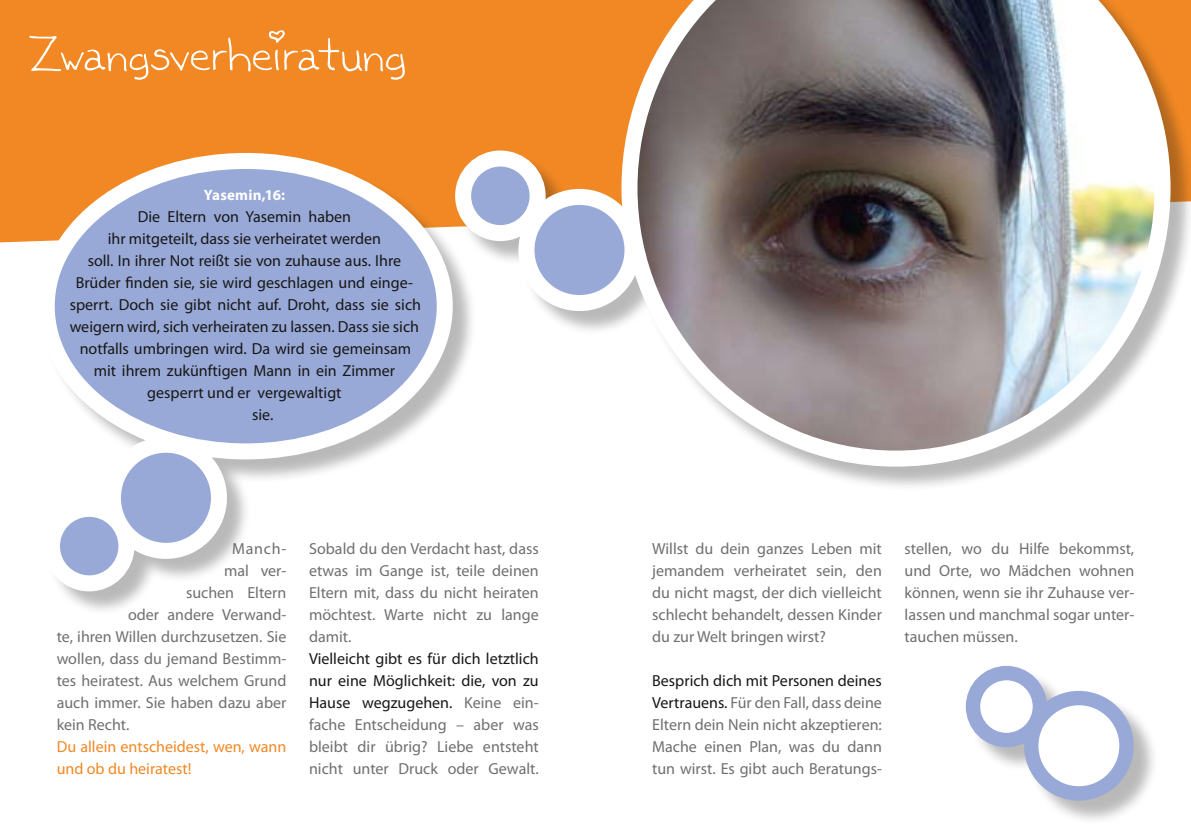
<style>
.page{position:relative;width:1191px;height:840px;background:#fff}
.page>*{position:absolute;margin:0;border:0;box-sizing:border-box;transform-origin:0 0}
.t1{font:72px "Kaileen";letter-spacing:-.01em;color:#fff}
.t2{font:16px/22px "Myriad Pro";color:#6f6f6e;text-align:justify}
.t3{font:16px "Myriad Pro";color:#181716}
.t4{font:16px/22px "Myriad Pro";color:#f18823}
.t5{font:700 15px "Myriad Pro";letter-spacing:.015em;color:#fff}
.s1{color:#181716}
</style>
<div class="page">
<div style="left:0;top:0;width:458px;height:242px;background:#f18823"></div>
<div style="left:42px;top:156px;width:435px;height:459px;background:#181716;opacity:.3"></div>
<svg style="left:52px;top:508px;width:74px;height:75px;background:#a7b5dc"></svg>
<div style="left:44px;top:500px;width:90px;height:91px;border:16px solid #fff;border-radius:50%"></div>
<svg style="left:113px;top:444px;width:106px;height:106px;background:#a6b5dc"></svg>
<div style="left:105px;top:436px;width:122px;height:122px;border:16px solid #fff;border-radius:50%"></div>
<div style="left:47px;top:161px;width:398px;height:290px;background:#98a9d7;border-radius:50%"></div>
<div style="left:39px;top:153px;width:414px;height:306px;border:16px solid #fff;border-radius:50%"></div>
<div style="left:968px;top:668px;width:189px;height:156px;background:#181716;opacity:.3"></div>
<svg style="left:1031px;top:697px;width:95px;height:96px"></svg>
<div style="left:1024px;top:690px;width:109px;height:110px;border:14px solid #98a9d7;border-radius:50%"></div>
<svg style="left:973px;top:672px;width:67px;height:67px"></svg>
<div style="left:965px;top:665px;width:82px;height:81px;border:14px solid #98a9d7;border-radius:50%"></div>
<div style="left:458px;top:0;width:733px;height:491px;background:#181716;opacity:.3"></div>
<svg style="left:463px;top:158px;width:74px;height:75px;fill:#98a9d7"></svg>
<div style="left:455px;top:150px;width:90px;height:91px;border:16px solid #fff;border-radius:50%"></div>
<div style="left:526px;top:197px;width:106px;height:106px;background:#98a9d7;border-radius:50%"></div>
<div style="left:518px;top:189px;width:122px;height:122px;border:16px solid #fff;border-radius:50%"></div>
<img style="left:621px;top:0;width:549px;height:466px">
<h1 class="t1" style="left:28px;top:1px;width:380px">Zwangsverheiratung</h1>
<p class="t5" style="left:204px;top:185px;width:83px">Yasemin,16:</p>
<p class="t3" style="left:138px;top:206px;width:215px">Die Eltern von Yasemin haben</p>
<p class="t3" style="left:108px;top:228px;width:275px">ihr mitgeteilt, dass sie verheiratet werden</p>
<p class="t3" style="left:88px;top:250px;width:315px">soll. In ihrer Not reißt sie von zuhause aus. Ihre</p>
<p class="t3" style="left:76px;top:272px;width:339px">Brüder finden sie, sie wird geschlagen und einge-</p>
<p class="t3" style="left:70px;top:294px;width:353px">sperrt. Doch sie gibt nicht auf. Droht, dass sie sich</p>
<p class="t3" style="left:70px;top:316px;width:351px">weigern wird, sich verheiraten zu lassen. Dass sie sich</p>
<p class="t3" style="left:80px;top:338px;width:333px">notfalls umbringen wird. Da wird sie gemeinsam</p>
<p class="t3" style="left:94px;top:360px;width:303px">mit ihrem zukünftigen Mann in ein Zimmer</p>
<p class="t3" style="left:147px;top:382px;width:196px">gesperrt und er vergewaltigt</p>
<p class="t3" style="left:252px;top:404px;width:23px">sie.</p>
<p class="t2" style="left:232px;top:537px;width:56px">Manch-</p>
<p class="t2" style="left:224px;top:559px;width:64px">mal ver-</p>
<p class="t2" style="left:186px;top:581px;width:102px">suchen Eltern</p>
<p class="t2" style="left:128px;top:603px;width:160px">oder andere Verwand-</p>
<p class="t2" style="left:57px;top:625px;width:231px">te, ihren Willen durchzusetzen. Sie</p>
<p class="t2" style="left:57px;top:647px;width:231px">wollen, dass du jemand Bestimm-</p>
<p class="t2" style="left:57px;top:669px;width:231px">tes heiratest. Aus welchem Grund</p>
<p class="t2" style="left:57px;top:691px;width:231px">auch immer. Sie haben dazu aber</p>
<p class="t2" style="left:57px;top:713px;width:74px">kein Recht.</p>
<p class="t4" style="left:57px;top:735px;width:231px">Du allein entscheidest, wen, wann und ob du heiratest!</p>
<p class="t2" style="left:309px;top:537px;width:231px">Sobald du den Verdacht hast, dass etwas im Gange ist, teile deinen Eltern mit, dass du nicht heiraten möchtest. Warte nicht zu lange damit.</p>
<p class="t2" style="left:309px;top:647px;width:231px"><span class="s1">Vielleicht gibt es für dich letztlich nur eine Möglichkeit: die, von zu Hause wegzugehen.</span> Keine ein&shy;fache Entscheidung – aber was bleibt dir übrig? Liebe entsteht nicht unter Druck oder Gewalt.</p>
<p class="t2" style="left:652px;top:537px;width:231px">Willst du dein ganzes Leben mit jemandem verheiratet sein, den du nicht magst, der dich vielleicht schlecht behandelt, dessen Kinder du zur Welt bringen wirst?</p>
<p class="t2" style="left:652px;top:669px;width:231px"><span class="s1">Besprich dich mit Personen deines Vertrauens.</span> Für den Fall, dass deine Eltern dein Nein nicht akzeptieren:<br>Mache einen Plan, was du dann tun wirst. Es gibt auch Beratungs-</p>
<p class="t2" style="left:904px;top:537px;width:231px">stellen, wo du Hilfe bekommst, und Orte, wo Mädchen wohnen können, wenn sie ihr Zuhause ver&shy;lassen und manchmal sogar unter&shy;tauchen müssen.</p>
</div>
